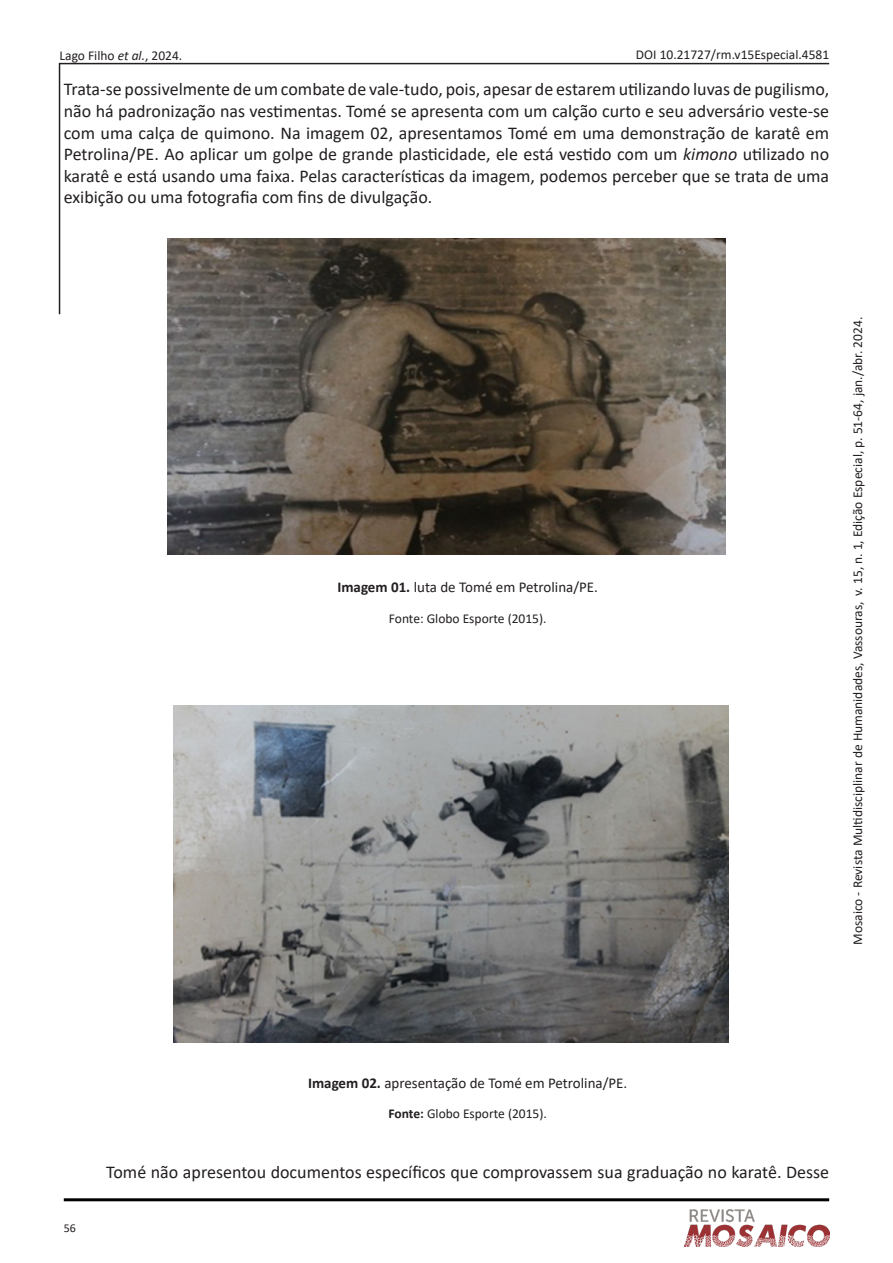
<style>
.page{position:relative;width:893px;height:1263px;background:#fff}
.page>*{position:absolute;margin:0;border:0;box-sizing:border-box;transform-origin:0 0}
.RM_corpo_de_texto{font:18px/21.6px "Calibri";color:#231f20;text-align:justify}
.RM_corpo_de_texto-2{font:15px "Calibri";color:#231f20}
.RM_corpo_de_texto-3{font:13.5px "Calibri";color:#231f20}
.t1{font:12px "Calibri";color:#231f20}
.s1{font-style:italic}
.s2{font-weight:700}
.s3{color:#fff}
</style>
<div class="page">
<hr style="left:59px;top:63px;width:770px;height:1px;background:#231f20">
<hr style="left:64px;top:1198px;width:765px;height:3px;background:#000">
<hr style="left:59px;top:63px;width:1px;height:251px;background:#231f20">
<img style="left:685px;top:1209px;width:144px;height:38px">
<img style="left:167px;top:239px;width:559px;height:315px">
<img style="left:173px;top:705px;width:556px;height:338px">
<p class="RM_corpo_de_texto-3" style="left:60px;top:46px;width:124px">Lago Filho <span class="s1">et al.</span>, 2024.</p>
<p class="RM_corpo_de_texto-3" style="left:636px;top:45px;width:195px">DOI 10.21727/rm.v15Especial.4581</p>
<p class="RM_corpo_de_texto" style="left:64px;top:78px;width:767px">Trata-se possivelmente de um combate de vale-tudo, pois, apesar de estarem utilizando luvas de pugilismo, não há padronização nas vestimentas. Tomé se apresenta com um calção curto e seu adversário veste-se com uma calça de quimono. Na imagem 02, apresentamos Tomé em uma demonstração de karatê em Petrolina/PE. Ao aplicar um golpe de grande plasticidade, ele está vestido com um <span class="s1">kimono</span> utilizado no karatê e está usando uma faixa. Pelas características da imagem, podemos perceber que se trata de uma exibição ou uma fotografia com fins de divulgação.</p>
<p class="RM_corpo_de_texto-2" style="left:337px;top:577px;width:262px"><span class="s2">Imagem 01.</span> luta de Tomé em Petrolina/PE.</p>
<p class="RM_corpo_de_texto-3" style="left:389px;top:609px;width:159px">Fonte: Globo Esporte (2015).</p>
<p class="RM_corpo_de_texto-3" style="left:848px;top:945px;width:629px;rotate:-90deg">Mosaico - Revista Multidisciplinar de Humanidades, Vassouras, v. 15, n. 1, Edição Especial, p. 51-64, jan./abr. <span class="s3">2024.</span></p>
<p class="t1" style="left:64px;top:1219px;width:14px">56</p>
<p class="RM_corpo_de_texto-2" style="left:308px;top:1072px;width:321px"><span class="s2">Imagem 02.</span> apresentação de Tomé em Petrolina/PE.</p>
<p class="RM_corpo_de_texto-3" style="left:389px;top:1104px;width:160px"><span class="s2">Fonte:</span> Globo Esporte (2015).</p>
<p class="RM_corpo_de_texto" style="left:106px;top:1161px;width:724px">Tomé não apresentou documentos específicos que comprovassem sua graduação no karatê. Desse</p>
</div>
